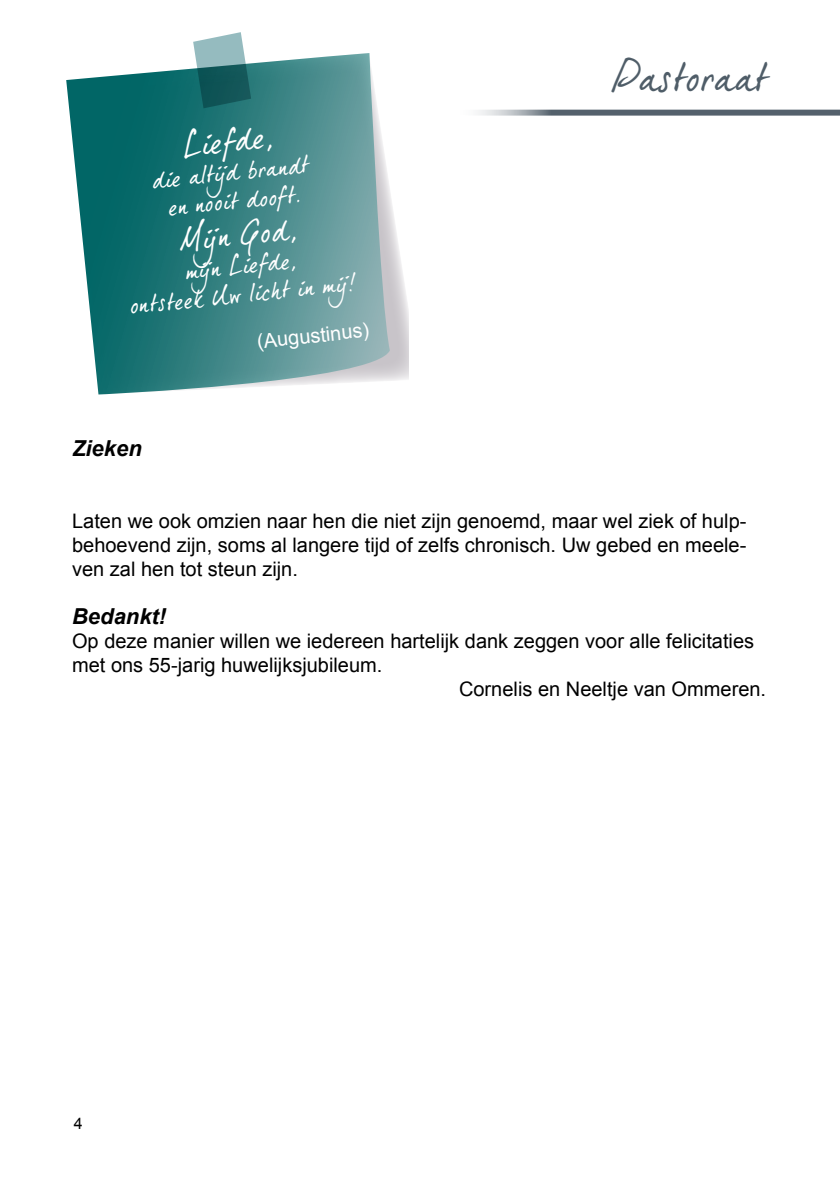
<style>
.page{position:relative;width:840px;height:1191px;background:#fff}
.page>*{position:absolute;margin:0;border:0;box-sizing:border-box;transform-origin:0 0}
.t1{font:40px "Dear Joe 5 CASUAL";letter-spacing:-.035em;color:#4f5d68}
.t2{font:32px "Dear Joe 5 CASUAL";color:#fff}
.t3{font:30px "Dear Joe 5 CASUAL";color:#fff}
.t4{font:24px/28.8px "Dear Joe 5 CASUAL";color:#fff;text-align:center}
.t5{font:italic 700 22px "Arial";color:#000}
.t6{font:20px/24px "Arial";color:#000;text-align:justify}
.t7{font:20px "Arial";color:#fff}
.t8{font:16px "Arial";color:#000}
</style>
<div class="page">
<svg style="left:478px;top:110px;width:361px;height:6px;background:#717c85"></svg>
<svg style="left:389px;top:187px;width:19px;height:194px"></svg>
<svg style="left:66px;top:53px;width:323px;height:341px;background:#529393"></svg>
<svg style="left:193px;top:32px;width:58px;height:76px;background:#5a8e91"></svg>
<h2 class="t2" style="left:180px;top:126px;width:92px;rotate:-6deg">Liefde,</h2>
<p class="t4" style="left:150px;top:165px;width:160px;rotate:-6deg">die altijd brandt en nooit dooft.</p>
<h3 class="t3" style="left:176px;top:223px;width:120px;rotate:-6deg">Mijn God,</h3>
<p class="t4" style="left:125px;top:262px;width:229px;rotate:-6deg">mijn Liefde,<br>ontsteek Uw licht in mij!</p>
<p class="t7" style="left:256px;top:328px;width:114px;rotate:-6deg">(Augustinus)</p>
<p class="t5" style="left:72px;top:434px;width:71px">Zieken</p>
<h1 class="t1" style="left:610px;top:52px;width:159px">Pastoraat</h1>
<p class="t6" style="left:72px;top:509px;width:675px">Laten we ook omzien naar hen die niet zijn genoemd, maar wel ziek of hulp&shy;behoevend zijn, soms al langere tijd of zelfs chronisch. Uw gebed en meele&shy;ven zal hen tot steun zijn.</p>
<p class="t5" style="left:72px;top:602px;width:96px">Bedankt!</p>
<p class="t6" style="left:72px;top:629px;width:683px">Op deze manier willen we iedereen hartelijk dank zeggen voor alle felicitaties</p>
<p class="t6" style="left:72px;top:653px;width:312px">met ons 55-jarig huwelijksjubileum.</p>
<p class="t6" style="left:459px;top:677px;width:308px">Cornelis en Neeltje van Ommeren.</p>
<p class="t8" style="left:74px;top:1112px;width:10px">4</p>
</div>
